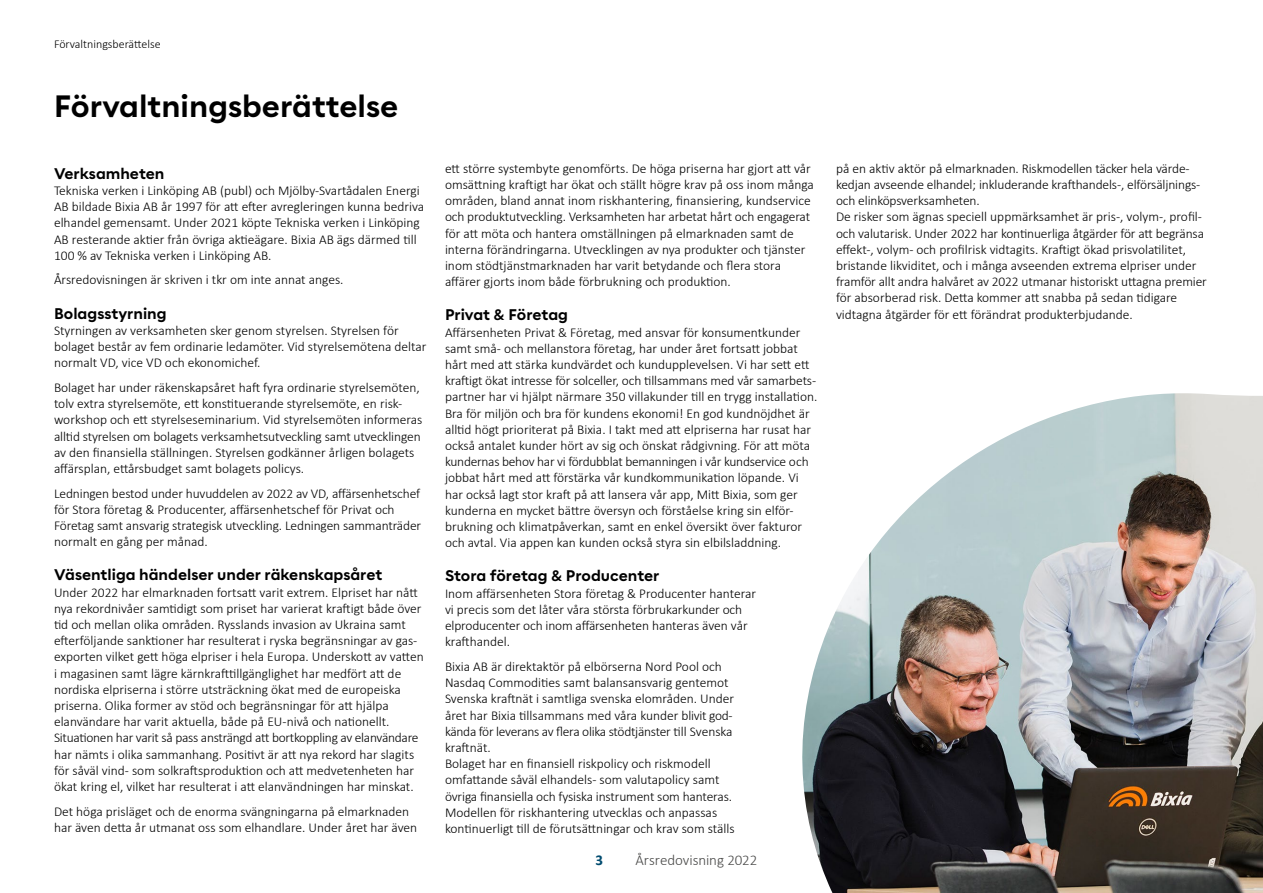
<style>
.page{position:relative;width:1263px;height:893px;background:#fff}
.page>*{position:absolute;margin:0;border:0;box-sizing:border-box;transform-origin:0 0}
.t1{font:700 30px "Corsa Grotesk";color:#000}
.t2{font:700 15px "Corsa Grotesk";color:#000}
.t3{font:300 15px "Calibri";letter-spacing:-.005em;color:#4a4a49}
.t4{font:700 15px "Calibri";color:#004b6f}
.t5{font:300 13.5px/16.2px "Calibri";color:#000}
.t6{font:300 12px "Calibri";color:#000}
</style>
<div class="page">
<img style="left:802px;top:393px;width:461px;height:500px">
<p class="t6" style="left:54px;top:36px;width:108px">Förvaltningsberättelse</p>
<h1 class="t1" style="left:54px;top:86px;width:346px">Förvaltningsberättelse</h1>
<p class="t2" style="left:54px;top:163px;width:112px">Verksamheten</p>
<p class="t5" style="left:54px;top:182px;width:372px">Tekniska verken i Linköping AB (publ) och Mjölby-Svartådalen Energi AB bildade Bixia AB år 1997 för att efter avregleringen kunna bedriva elhandel gemensamt. Under 2021 köpte Tekniska verken i Linköping AB resterande aktier från övriga aktieägare. Bixia AB ägs därmed till 100 % av Tekniska verken i Linköping AB.</p>
<p class="t5" style="left:54px;top:272px;width:291px">Årsredovisningen är skriven i tkr om inte annat anges.</p>
<p class="t2" style="left:54px;top:303px;width:114px">Bolagsstyrning</p>
<p class="t5" style="left:54px;top:322px;width:374px">Styrningen av verksamheten sker genom styrelsen. Styrelsen för bolaget består av fem ordinarie ledamöter. Vid styrelsemötena deltar normalt VD, vice VD och ekonomichef.</p>
<p class="t5" style="left:54px;top:379px;width:370px">Bolaget har under räkenskapsåret haft fyra ordinarie styrelsemöten, tolv extra styrelsemöte, ett konstituerande styrelsemöte, en risk&shy;workshop och ett styrelseseminarium. Vid styrelsemöten informeras alltid styrelsen om bolagets verksamhetsutveckling samt utvecklingen av den finansiella ställningen. Styrelsen godkänner årligen bolagets affärsplan, ettårsbudget samt bolagets policys.</p>
<p class="t5" style="left:54px;top:485px;width:369px">Ledningen bestod under huvuddelen av 2022 av VD, affärsenhetschef för Stora företag &amp; Producenter, affärsenhetschef för Privat och Företag samt ansvarig strategisk utveckling. Ledningen sammanträder normalt en gång per månad.</p>
<p class="t2" style="left:54px;top:565px;width:330px">Väsentliga händelser under räkenskapsåret</p>
<p class="t5" style="left:54px;top:584px;width:371px">Under 2022 har elmarknaden fortsatt varit extrem. Elpriset har nått nya rekordnivåer samtidigt som priset har varierat kraftigt både över tid och mellan olika områden. Rysslands invasion av Ukraina samt efterföljande sanktioner har resulterat i ryska begränsningar av gas&shy;exporten vilket gett höga elpriser i hela Europa. Underskott av vatten i magasinen samt lägre kärnkrafttillgänglighet har medfört att de nordiska elpriserna i större utsträckning ökat med de europeiska priserna. Olika former av stöd och begränsningar för att hjälpa elanvändare har varit aktuella, både på EU-nivå och nationellt.<br>Situationen har varit så pass ansträngd att bortkoppling av elanvändare har nämts i olika sammanhang. Positivt är att nya rekord har slagits för såväl vind- som solkraftsproduktion och att medvetenheten har ökat kring el, vilket har resulterat i att elanvändningen har minskat.</p>
<p class="t5" style="left:54px;top:803px;width:365px">Det höga prisläget och de enorma svängningarna på elmarknaden har även detta år utmanat oss som elhandlare. Under året har även</p>
<p class="t5" style="left:445px;top:160px;width:370px">ett större systembyte genomförts. De höga priserna har gjort att vår omsättning kraftigt har ökat och ställt högre krav på oss inom många områden, bland annat inom riskhantering, finansiering, kundservice och produktutveckling. Verksamheten har arbetat hårt och engagerat för att möta och hantera omställningen på elmarknaden samt de interna förändringarna. Utvecklingen av nya produkter och tjänster inom stödtjänstmarknaden har varit betydande och flera stora affärer gjorts inom både förbrukning och produktion.</p>
<p class="t2" style="left:445px;top:305px;width:125px">Privat &amp; Företag</p>
<p class="t5" style="left:445px;top:324px;width:374px">Affärsenheten Privat &amp; Företag, med ansvar för konsumentkunder samt små- och mellanstora företag, har under året fortsatt jobbat hårt med att stärka kundvärdet och kundupplevelsen. Vi har sett ett kraftigt ökat intresse för solceller, och tillsammans med vår samarbets&shy;partner har vi hjälpt närmare 350 villakunder till en trygg installation.<br>Bra för miljön och bra för kundens ekonomi! En god kundnöjdhet är alltid högt prioriterat på Bixia. I takt med att elpriserna har rusat har också antalet kunder hört av sig och önskat rådgivning. För att möta kundernas behov har vi fördubblat bemanningen i vår kundservice och jobbat hårt med att förstärka vår kundkommunikation löpande. Vi har också lagt stor kraft på att lansera vår app, Mitt Bixia, som ger kunderna en mycket bättre översyn och förståelse kring sin elför&shy;brukning och klimatpåverkan, samt en enkel översikt över fakturor och avtal. Via appen kan kunden också styra sin elbilsladdning.</p>
<p class="t2" style="left:445px;top:566px;width:216px">Stora företag &amp; Producenter</p>
<p class="t5" style="left:445px;top:585px;width:313px">Inom affärsenheten Stora företag &amp; Producenter hanterar vi precis som det låter våra största förbrukarkunder och elproducenter och inom affärsenheten hanteras även vår krafthandel.</p>
<p class="t5" style="left:445px;top:658px;width:291px">Bixia AB är direktaktör på elbörserna Nord Pool och Nasdaq Commodities samt balansansvarig gentemot Svenska kraftnät i samtliga svenska elområden. Under året har Bixia tillsammans med våra kunder blivit god&shy;kända för leverans av flera olika stödtjänster till Svenska kraftnät.<br>Bolaget har en finansiell riskpolicy och riskmodell omfattande såväl elhandels- som valutapolicy samt övriga finansiella och fysiska instrument som hanteras.<br>Modellen för riskhantering utvecklas och anpassas kontinuerligt till de förutsättningar och krav som ställs</p>
<p class="t4" style="left:595px;top:849px;width:9px">3</p>
<p class="t3" style="left:635px;top:851px;width:123px">Årsredovisning 2022</p>
<p class="t5" style="left:836px;top:160px;width:372px">på en aktiv aktör på elmarknaden. Riskmodellen täcker hela värde&shy;kedjan avseende elhandel; inkluderande krafthandels-, elförsäljnings&shy;och elinköpsverksamheten.<br>De risker som ägnas speciell uppmärksamhet är pris-, volym-, profil&shy;och valutarisk. Under 2022 har kontinuerliga åtgärder för att begränsa effekt-, volym- och profilrisk vidtagits. Kraftigt ökad prisvolatilitet, bristande likviditet, och i många avseenden extrema elpriser under framför allt andra halvåret av 2022 utmanar historiskt uttagna premier för absorberad risk. Detta kommer att snabba på sedan tidigare vidtagna åtgärder för ett förändrat produkterbjudande.</p>
</div>
